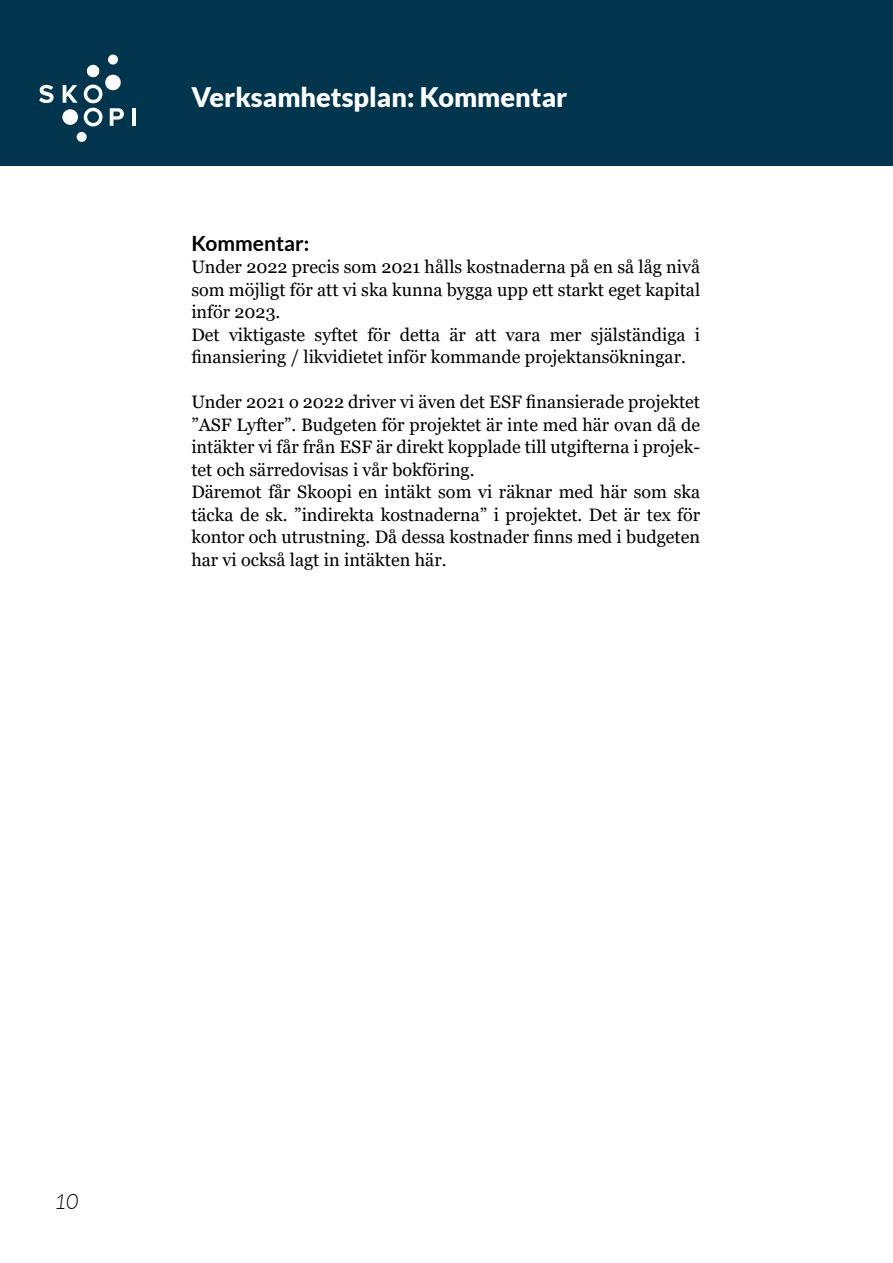
<style>
.page{position:relative;width:893px;height:1263px;background:#fff}
.page>*{position:absolute;margin:0;border:0;box-sizing:border-box;transform-origin:0 0}
.t1{font:900 27px "Lato";color:#fff}
.t2{font:700 21px "Lato";color:#000}
.t3{font:italic 300 21px "Lato";color:#000}
.t4{font:18px/22.5px "Georgia";color:#000}
</style>
<div class="page">
<div style="left:0;top:0;width:893px;height:166px;background:#00354e"></div>
<svg style="left:39px;top:85px;width:15px;height:18px"></svg>
<div style="left:77px;top:132px;width:10px;height:10px;background:#fff;border-radius:50%"></div>
<hr style="left:132px;top:108px;width:4px;height:18px;background:#fff">
<svg style="left:63px;top:55px;width:61px;height:71px"></svg>
<h1 class="t1" style="left:191px;top:81px;width:378px">Verksamhetsplan: Kommentar</h1>
<p class="t2" style="left:191px;top:231px;width:119px">Kommentar:</p>
<p class="t4" style="left:191px;top:256px;width:510px">Under 2022 precis som 2021 hålls kostnaderna på en så låg nivå som möjligt för att vi ska kunna bygga upp ett starkt eget kapital inför 2023.<br>Det viktigaste syftet för detta är att vara mer själständiga i finansiering / likvidietet inför kommande projektansökningar.</p>
<p class="t4" style="left:191px;top:391px;width:510px">Under 2021 o 2022 driver vi även det ESF finansierade projektet ”ASF Lyfter”. Budgeten för projektet är inte med här ovan då de intäkter vi får från ESF är direkt kopplade till utgifterna i projek&shy;tet och särredovisas i vår bokföring.<br>Däremot får Skoopi en intäkt som vi räknar med här som ska täcka de sk. ”indirekta kostnaderna” i projektet. Det är tex för kontor och utrustning. Då dessa kostnader finns med i budgeten har vi också lagt in intäkten här.</p>
<p class="t3" style="left:54px;top:1190px;width:26px">10</p>
</div>
